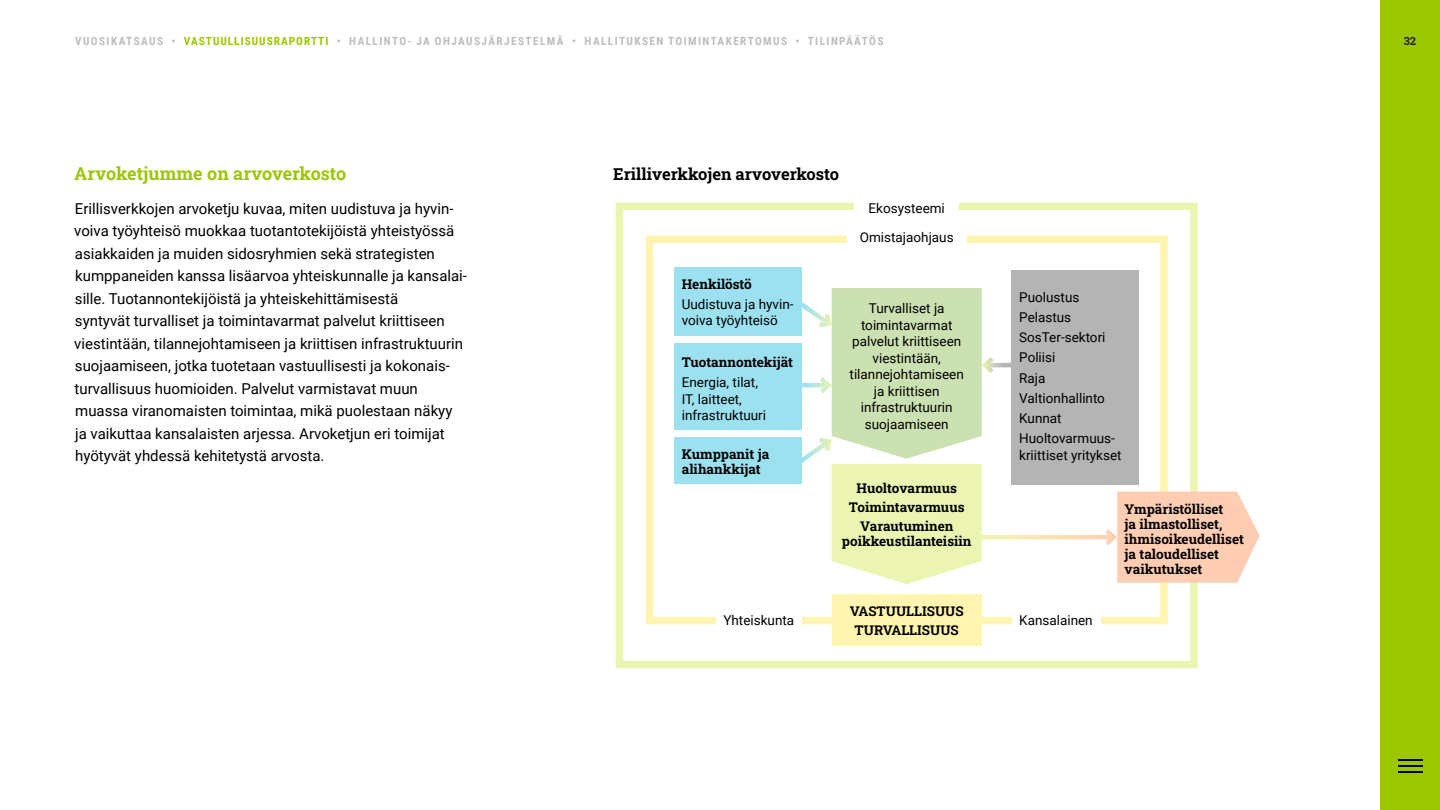
<style>
.page{position:relative;width:1440px;height:810px;background:#fff}
.page>*{position:absolute;margin:0;border:0;box-sizing:border-box;transform-origin:0 0}
.Väliotsikko_2{font:700 18px "Roboto Slab";color:#9cc600}
.Boksi_otsikko{font:700 16.5px "Roboto Slab";color:#000}
.Body{font:15px/22.5px "Roboto";color:#000}
.Body_boksi{font:13.5px/16.5px "Roboto";color:#000}
.Boksi_väliotsikko{font:700 13.5px/15px "Roboto Slab";color:#000}
.t1{font:700 11.25px "Roboto Condensed";letter-spacing:.125em;color:#bbbdc0}
.t2{font:700 11.25px "Roboto Slab";color:#231f20}
.s1{color:#9cc600}
</style>
<div class="page">
<div style="left:616px;top:202px;width:582px;height:466px;border:8px solid #ecf4b1"></div>
<div style="left:646px;top:236px;width:522px;height:388px;border:8px solid #fff5b0"></div>
<div style="left:1012px;top:270px;width:127px;height:214px;background:#b4b4b4"></div>
<div style="left:674px;top:267px;width:128px;height:69px;background:#9ce1f0"></div>
<div style="left:674px;top:343px;width:128px;height:87px;background:#9ce1f0"></div>
<div style="left:674px;top:437px;width:128px;height:47px;background:#9ce1f0"></div>
<div style="left:716px;top:608px;width:86px;height:25px;background:#fff"></div>
<div style="left:1012px;top:608px;width:88px;height:25px;background:#fff"></div>
<div style="left:847px;top:225px;width:120px;height:25px;background:#fff"></div>
<div style="left:854px;top:195px;width:105px;height:25px;background:#fff"></div>
<div style="left:832px;top:594px;width:150px;height:52px;background:#fff5b0"></div>
<svg style="left:998px;top:535px;width:102px;height:4px"></svg>
<svg style="left:998px;top:363px;width:14px;height:4px"></svg>
<svg style="left:802px;top:288px;width:196px;height:296px"></svg>
<svg style="left:1100px;top:492px;width:160px;height:91px"></svg>
<div style="left:1380px;top:0;width:60px;height:810px;background:#9cc600"></div>
<hr style="left:1398px;top:759px;width:24px;height:2px;background:#000">
<hr style="left:1398px;top:765px;width:24px;height:2px;background:#000">
<svg style="left:1398px;top:771px;width:24px;height:1px"></svg>
<p class="t1" style="left:75px;top:34px;width:810px">VUOSIKATSAUS • <span class="s1">VASTUULLISUUSRAPORTTI</span> • HALLINTO- JA OHJAUSJÄRJESTELMÄ • HALLITUKSEN TOIMINTAKERTOMUS • TILINPÄÄTÖS</p>
<p class="t2" style="left:1404px;top:34px;width:14px">32</p>
<p class="Väliotsikko_2" style="left:74px;top:161px;width:274px">Arvoketjumme on arvoverkosto</p>
<p class="Body" style="left:74px;top:197px;width:394px">Erillisverkkojen arvoketju kuvaa, miten uudistuva ja hyvin&shy;voiva työyhteisö muokkaa tuotantotekijöistä yhteistyössä asiakkaiden ja muiden sidosryhmien sekä strategisten kumppaneiden kanssa lisäarvoa yhteiskunnalle ja kansalai&shy;sille. Tuotannontekijöistä ja yhteiskehittämisestä<br>syntyvät turvalliset ja toimintavarmat palvelut kriittiseen viestintään, tilannejohtamiseen ja kriittisen infrastruktuurin suojaamiseen, jotka tuotetaan vastuullisesti ja kokonais&shy;turvallisuus huomioiden. Palvelut varmistavat muun muassa viranomaisten toimintaa, mikä puolestaan näkyy ja vaikuttaa kansalaisten arjessa. Arvoketjun eri toimijat hyötyvät yhdessä kehitetystä arvosta.</p>
<p class="Boksi_otsikko" style="left:613px;top:163px;width:228px">Erilliverkkojen arvoverkosto</p>
<p class="Body_boksi" style="left:869px;top:199px;width:78px">Ekosysteemi</p>
<p class="Body_boksi" style="left:860px;top:229px;width:95px">Omistajaohjaus</p>
<p class="Boksi_väliotsikko" style="left:682px;top:276px;width:72px">Henkilöstö</p>
<p class="Body_boksi" style="left:682px;top:295px;width:113px">Uudistuva ja hyvin&shy;voiva työyhteisö</p>
<p class="Boksi_väliotsikko" style="left:682px;top:354px;width:113px">Tuotannontekijät</p>
<p class="Body_boksi" style="left:682px;top:374px;width:86px">Energia, tilat,<br>IT, laitteet, infrastruktuuri</p>
<p class="Boksi_väliotsikko" style="left:682px;top:446px;width:89px">Kumppanit ja alihankkijat</p>
<p class="Body_boksi" style="left:850px;top:300px;width:116px;text-align:center">Turvalliset ja toimintavarmat palvelut kriittiseen viestintään, tilannejohtamiseen ja kriittisen infrastruktuurin suojaamiseen</p>
<p class="Boksi_väliotsikko" style="left:857px;top:480px;width:102px">Huoltovarmuus</p>
<p class="Boksi_väliotsikko" style="left:849px;top:499px;width:117px">Toimintavarmuus</p>
<p class="Boksi_väliotsikko" style="left:842px;top:518px;width:131px;text-align:center">Varautuminen poikkeustilanteisiin</p>
<p class="Body_boksi" style="left:1019px;top:288px;width:62px">Puolustus</p>
<p class="Body_boksi" style="left:1019px;top:308px;width:53px">Pelastus</p>
<p class="Body_boksi" style="left:1019px;top:328px;width:88px">SosTer-sektori</p>
<p class="Body_boksi" style="left:1019px;top:349px;width:38px">Poliisi</p>
<p class="Body_boksi" style="left:1019px;top:369px;width:28px">Raja</p>
<p class="Body_boksi" style="left:1019px;top:389px;width:87px">Valtionhallinto</p>
<p class="Body_boksi" style="left:1019px;top:409px;width:44px">Kunnat</p>
<p class="Body_boksi" style="left:1019px;top:430px;width:104px">Huoltovarmuus&shy;kriittiset yritykset</p>
<p class="Boksi_väliotsikko" style="left:1125px;top:501px;width:121px">Ympäristölliset<br>ja ilmastolliset, ihmisoikeudelliset ja taloudelliset vaikutukset</p>
<p class="Boksi_väliotsikko" style="left:850px;top:603px;width:115px">VASTUULLISUUS</p>
<p class="Boksi_väliotsikko" style="left:855px;top:622px;width:106px">TURVALLISUUS</p>
<p class="Body_boksi" style="left:723px;top:612px;width:72px">Yhteiskunta</p>
<p class="Body_boksi" style="left:1019px;top:612px;width:75px">Kansalainen</p>
</div>
